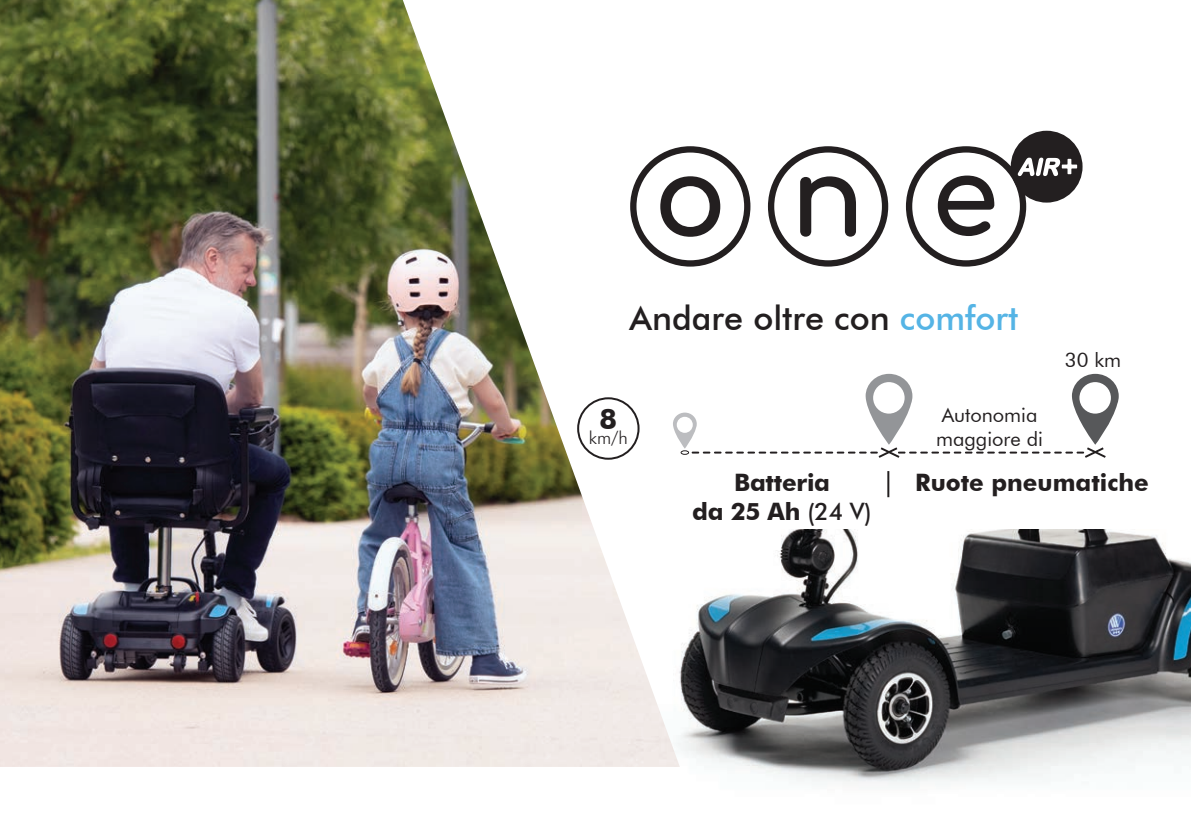
<style>
.page{position:relative;width:1191px;height:840px;background:#fff}
.page>*{position:absolute;margin:0;border:0;box-sizing:border-box;transform-origin:0 0}
.t1{font:500 34px "Futura BT";color:#231f20}
.t2{font:700 28px "Futura BT";color:#231f20}
.t3{font:700 24px "Futura BT";color:#231f20}
.t4{font:20px "Futura BT";color:#231f20}
.t5{font:300 18px "Futura BT";color:#231f20}
.s1{color:#55b4e5}
.s2{font-weight:500}
</style>
<div class="page">
<img style="left:629px;top:529px;width:562px;height:257px">
<img style="left:0;top:0;width:680px;height:766px">
<svg style="left:630px;top:146px;width:120px;height:120px"></svg>
<svg style="left:768px;top:146px;width:120px;height:120px"></svg>
<svg style="left:906px;top:131px;width:176px;height:135px"></svg>
<hr style="left:887px;top:471px;width:2px;height:26px;background:#231f20">
<svg style="left:673px;top:373px;width:445px;height:84px"></svg>
<div style="left:578px;top:398px;width:60px;height:60px;background:#fff;border-radius:50%"></div>
<div style="left:577px;top:397px;width:62px;height:62px;border:2px solid #231f20;border-radius:50%"></div>
<p class="t1" style="left:629px;top:297px;width:390px">Andare oltre con <span class="s1">comfort</span></p>
<p class="t2" style="left:599px;top:401px;width:19px">8</p>
<p class="t5" style="left:589px;top:426px;width:41px">km/h</p>
<p class="t4" style="left:941px;top:403px;width:97px">Autonomia</p>
<p class="t4" style="left:936px;top:427px;width:108px">maggiore di</p>
<p class="t4" style="left:1065px;top:347px;width:58px">30 km</p>
<p class="t3" style="left:734px;top:467px;width:98px">Batteria</p>
<p class="t3" style="left:692px;top:496px;width:181px">da 25 Ah <span class="s2">(24 V)</span></p>
<p class="t3" style="left:915px;top:467px;width:235px">Ruote pneumatiche</p>
</div>
